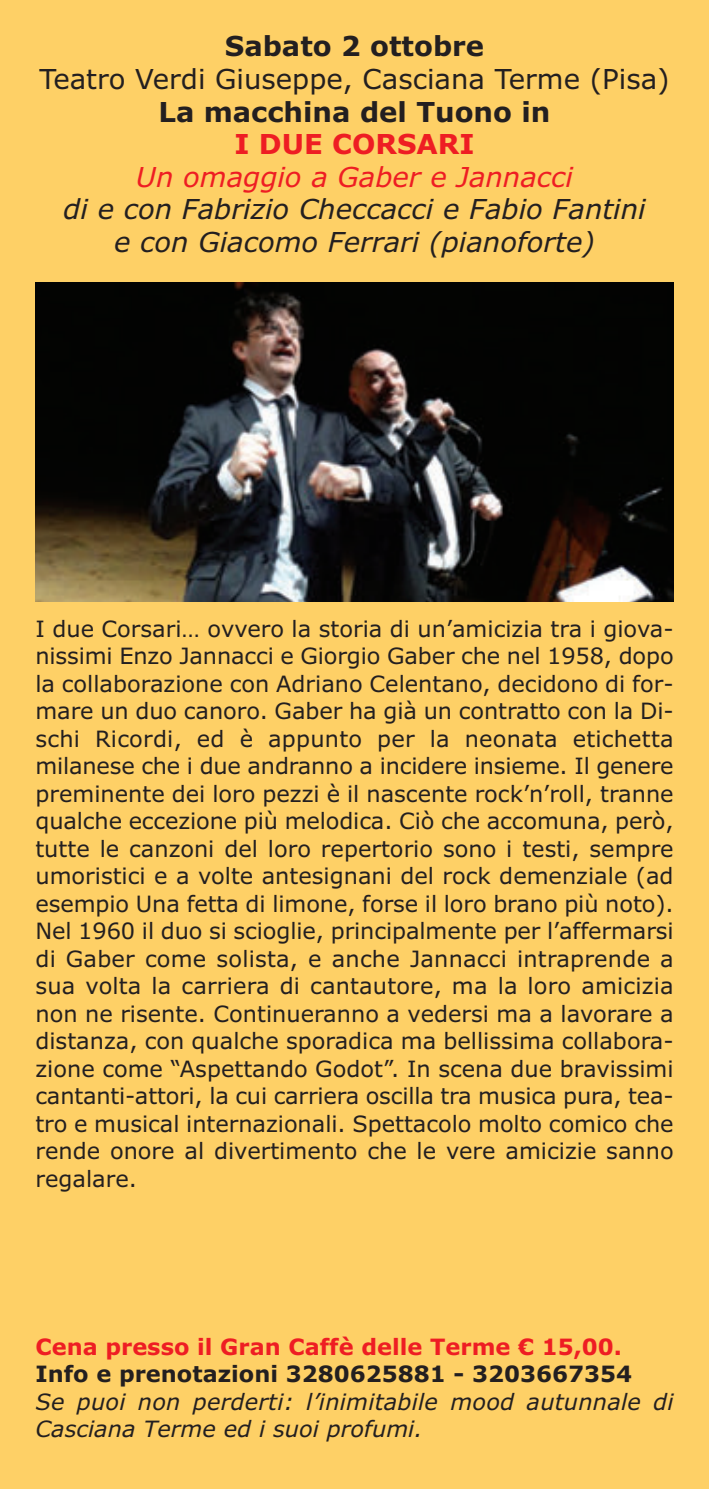
<style>
.page{position:relative;width:709px;height:1489px;background:#fff}
.page>*{position:absolute;margin:0;border:0;box-sizing:border-box;transform-origin:0 0}
.t1{font:italic 27.5px/32.5px "Verdana";color:#231f20;text-align:center}
.t2{font:27.5px "Verdana";color:#231f20}
.t3{font:700 27.5px "Verdana";color:#231f20}
.t4{font:italic 27.5px "Verdana";color:#ee1d23}
.t5{font:700 27.5px "Verdana";color:#ee1d23}
.t6{font:22.5px/27.5px "Verdana";color:#231f20;text-align:justify}
.t7{font:italic 22.5px/27.5px "Verdana";letter-spacing:.01em;color:#231f20}
.t8{font:700 22.5px "Verdana";color:#ee1d23}
.t9{font:700 22.5px "Verdana";color:#231f20}
</style>
<div class="page">
<div style="left:0;top:0;width:709px;height:1488px;background:#fed066"></div>
<img style="left:35px;top:282px;width:638px;height:319px">
<p class="t3" style="left:225px;top:36px;width:261px">Sabato 2 ottobre</p>
<p class="t2" style="left:39px;top:68px;width:632px">Teatro Verdi Giuseppe, Casciana Terme (Pisa)</p>
<p class="t3" style="left:158px;top:101px;width:393px">La macchina del Tuono in</p>
<p class="t5" style="left:234px;top:133px;width:241px">I DUE CORSARI</p>
<p class="t4" style="left:136px;top:166px;width:438px">Un omaggio a Gaber e Jannacci</p>
<p class="t1" style="left:63px;top:195px;width:584px">di e con Fabrizio Checcacci e Fabio Fantini e con Giacomo Ferrari (pianoforte)</p>
<p class="t6" style="left:35px;top:616px;width:640px">I due Corsari… ovvero la storia di un’amicizia tra i giova&shy;nissimi Enzo Jannacci e Giorgio Gaber che nel 1958, dopo la collaborazione con Adriano Celentano, decidono di for&shy;mare un duo canoro. Gaber ha già un contratto con la Di&shy;schi Ricordi, ed è appunto per la neonata etichetta milanese che i due andranno a incidere insieme. Il genere preminente dei loro pezzi è il nascente rock’n’roll, tranne qualche eccezione più melodica. Ciò che accomuna, però, tutte le canzoni del loro repertorio sono i testi, sempre umoristici e a volte antesignani del rock demenziale (ad esempio Una fetta di limone, forse il loro brano più noto).<br>Nel 1960 il duo si scioglie, principalmente per l’affermarsi di Gaber come solista, e anche Jannacci intraprende a sua volta la carriera di cantautore, ma la loro amicizia non ne risente. Continueranno a vedersi ma a lavorare a distanza, con qualche sporadica ma bellissima collabora&shy;zione come “Aspettando Godot”. In scena due bravissimi cantanti-attori, la cui carriera oscilla tra musica pura, tea&shy;tro e musical internazionali. Spettacolo molto comico che rende onore al divertimento che le vere amicizie sanno regalare.</p>
<p class="t8" style="left:35px;top:1337px;width:588px">Cena presso il Gran Caffè delle Terme € 15,00.</p>
<p class="t9" style="left:35px;top:1364px;width:598px">Info e prenotazioni 3280625881 - 3203667354</p>
<p class="t7" style="left:35px;top:1389px;width:639px">Se puoi non perderti: l’inimitabile mood autunnale di<br>Casciana Terme ed i suoi profumi.</p>
</div>
